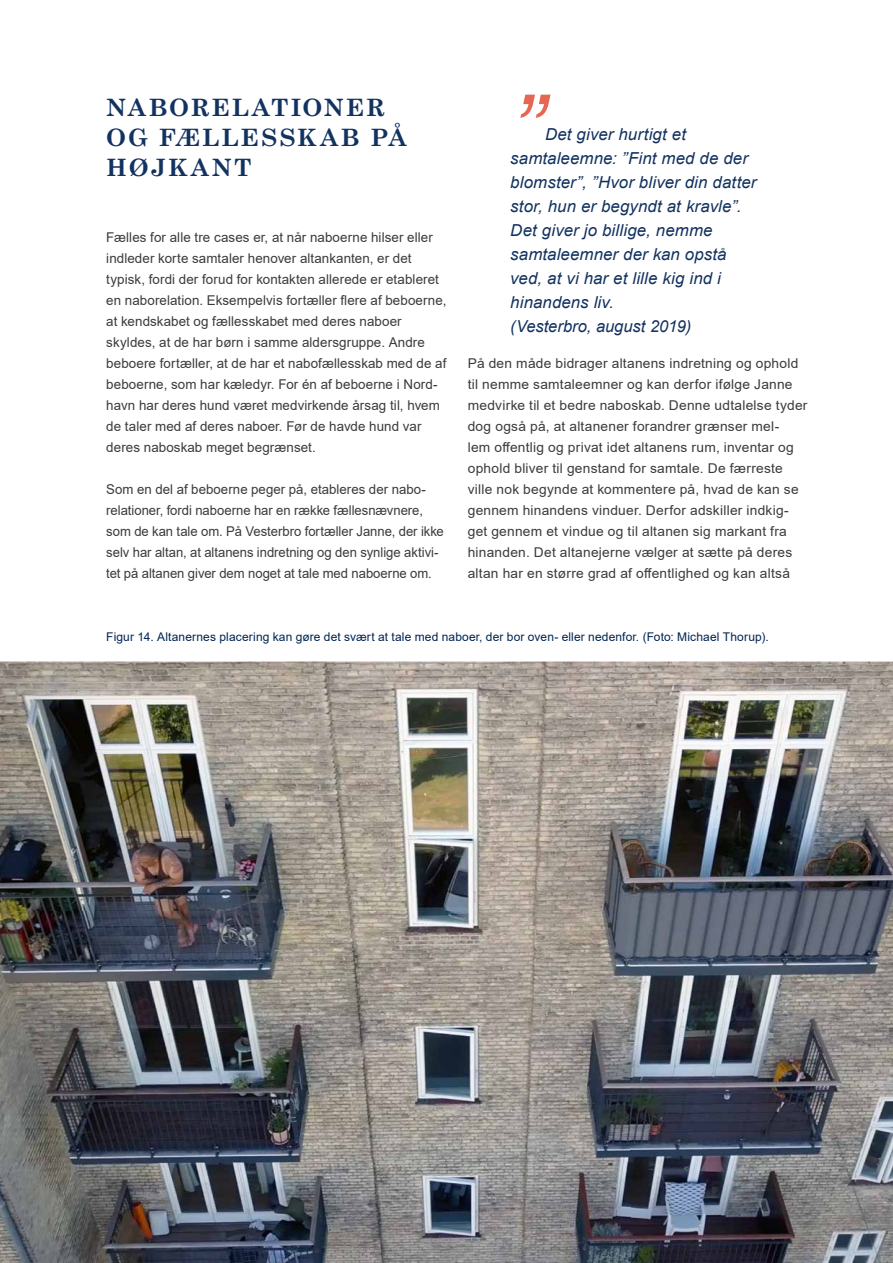
<style>
.page{position:relative;width:893px;height:1263px;background:#fff}
.page>*{position:absolute;margin:0;border:0;box-sizing:border-box;transform-origin:0 0}
.t1{font:italic 94.5px "Arial";color:#e66654}
.t2{font:700 24px/30px "Century Schoolbook";letter-spacing:.08em;color:#123260}
.t3{font:italic 16.5px/24px "Arial";letter-spacing:.01em;color:#123260}
.t4{font:13.5px/21px "Arial";letter-spacing:.01em;color:#3b3b3a}
.t5{font:12px "Arial";letter-spacing:.01em;color:#002452}
</style>
<div class="page">
<img style="left:0;top:662px;width:893px;height:601px">
<img style="left:450px;top:1209px;width:14px;height:10px">
<h2 class="t2" style="left:106px;top:91px;width:302px">NABORELATIONER<br>OG FÆLLESSKAB PÅ<br>HØJKANT</h2>
<p class="t4" style="left:106px;top:226px;width:342px">Fælles for alle tre cases er, at når naboerne hilser eller indleder korte samtaler henover altankanten, er det typisk, fordi der forud for kontakten allerede er etableret en naborelation. Eksempelvis fortæller flere af beboer ne, at kendskabet og fællesskabet med deres naboer skyldes, at de har børn i samme aldersgruppe. Andre beboere fortæller, at de har et nabofællesskab med de af beboerne, som har kæledyr. For én af beboerne i Nord&shy;havn har deres hund været medvirkende årsag til, hvem de taler med af deres naboer. Før de havde hund var deres naboskab meget begrænset.</p>
<p class="t4" style="left:106px;top:478px;width:339px">Som en del af beboerne peger på, etableres der nabo - rela tioner, fordi naboerne har en række fællesnævnere, som de kan tale om. På Vesterbro fortæller Janne, der ikke selv har altan, at altanens indretning og den synlige aktivi&shy;tet på altanen giver dem noget at tale med naboerne om.</p>
<h1 class="t1" style="left:510px;top:68px;width:34px">”</h1>
<p class="t3" style="left:510px;top:122px;width:248px;text-indent:35px">Det giver hurtigt et samtaleemne: ”Fint med de der blomster”, ”Hvor bliver din datter stor, hun er begyndt at kravle”.<br>Det giver jo billige, nemme samtaleemner der kan opstå ved, at vi har et lille kig ind i hinandens liv.<br>(Vesterbro, august 2019)</p>
<p class="t4" style="left:468px;top:352px;width:341px">På den måde bidrager altanens indretning og ophold til nemme samtaleemner og kan derfor ifølge Janne medvirke til et bedre naboskab. Denne udtalelse tyder dog også på, at altanener forandrer grænser mel-<br>lem offentlig og privat idet altanens rum, inventar og ophold bliver til genstand for samtale. De færreste ville nok begynde at kommentere på, hvad de kan se gennem hinandens vinduer. Derfor adskiller indkig&shy;get gennem et vindue og til altanen sig markant fra hinanden. Det altanejerne vælger at sætte på deres altan har en større grad af offentlighed og kan altså</p>
<p class="t5" style="left:106px;top:628px;width:664px">Figur 14. Altanernes placering kan gøre det svært at tale med naboer, der bor oven- eller nedenfor. (Foto: Michael Thorup).</p>
</div>
